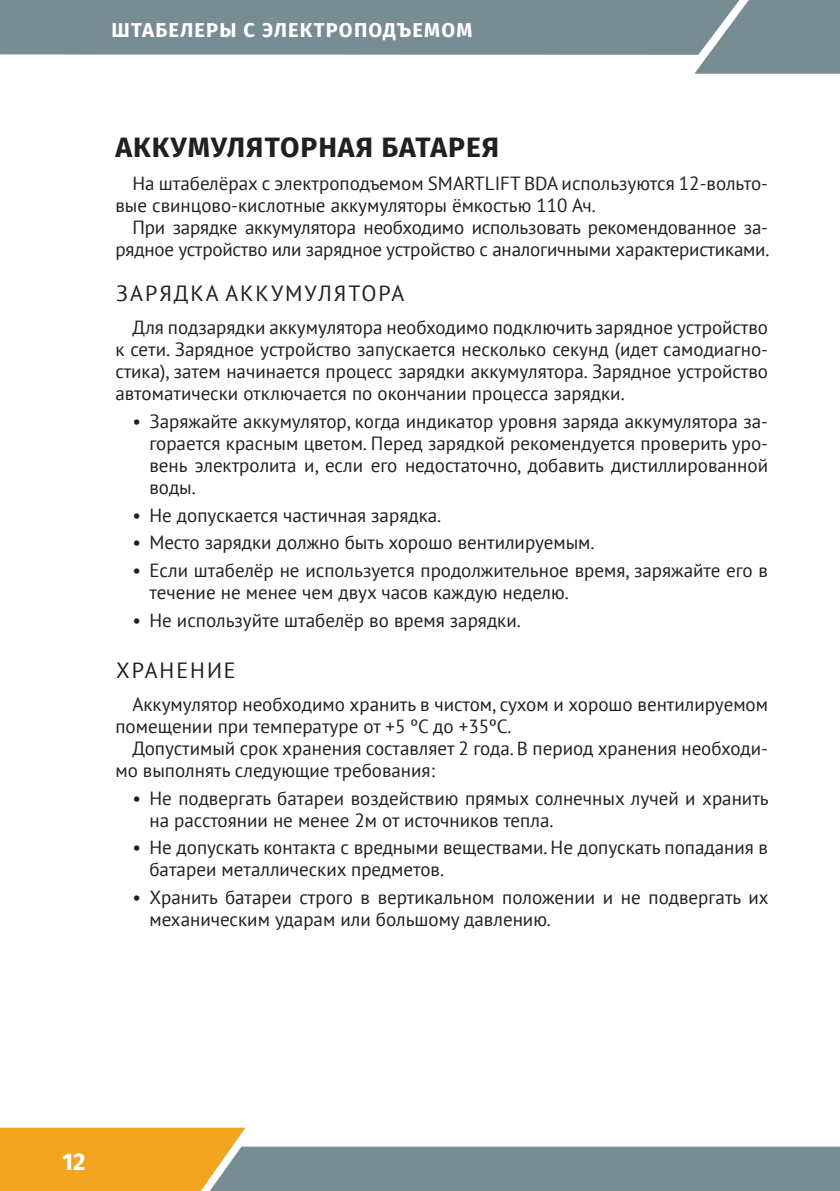
<style>
.page{position:relative;width:840px;height:1191px;background:#fff}
.page>*{position:absolute;margin:0;border:0;box-sizing:border-box;transform-origin:0 0}
.t1{font:700 28px "Fira Sans OT";letter-spacing:.035em;color:#231f20}
.t2{font:700 24px "Fira Sans OT";color:#fff}
.t3{font:22px "PT Sans";letter-spacing:.09em;color:#231f20}
.t4{font:700 20px "Fira Sans OT";letter-spacing:.06em;color:#fff}
.t5{font:19px/22px "PT Sans";color:#231f20}
</style>
<div class="page">
<div style="left:694px;top:0;width:145px;height:74px;background:#788c94"></div>
<svg style="left:0;top:1127px;width:839px;height:64px"></svg>
<div style="left:0;top:0;width:739px;height:55px;background:#788c94"></div>
<p class="t4" style="left:111px;top:16px;width:362px">ШТАБЕЛЕРЫ С ЭЛЕКТРОПОДЪЕМОМ</p>
<h1 class="t1" style="left:115px;top:127px;width:385px">АККУМУЛЯТОРНАЯ БАТАРЕЯ</h1>
<p class="t5" style="left:115px;top:172px;width:653px;text-indent:17px">На штабелёрах с электроподъемом SMARTLIFT BDA используются 12-вольто&shy;вые свинцово-кислотные аккумуляторы ёмкостью 110 Ач.</p>
<p class="t5" style="left:115px;top:216px;width:655px;text-align:right">При зарядке аккумулятора необходимо использовать рекомендованное за&shy;рядное устройство или зарядное устройство с аналогичными характеристиками.</p>
<p class="t3" style="left:116px;top:279px;width:289px">ЗАРЯДКА АККУМУЛЯТОРА</p>
<p class="t5" style="left:115px;top:316px;width:653px;text-align:justify;text-indent:17px">Для подзарядки аккумулятора необходимо подключить зарядное устройство к сети. Зарядное устройство запускается несколько секунд (идет самодиагно&shy;стика), затем начинается процесс зарядки аккумулятора. Зарядное устройство автоматически отключается по окончании процесса зарядки.</p>
<p class="t5" style="left:149px;top:410px;width:619px;text-align:justify;text-indent:-17px">• Заряжайте аккумулятор, когда индикатор уровня заряда аккумулятора за&shy;горается красным цветом. Перед зарядкой рекомендуется проверить уро&shy;вень электролита и, если его недостаточно, добавить дистиллированной воды.</p>
<p class="t5" style="left:132px;top:503px;width:310px">• Не допускается частичная зарядка.</p>
<p class="t5" style="left:132px;top:531px;width:463px">• Место зарядки должно быть хорошо вентилируемым.</p>
<p class="t5" style="left:149px;top:559px;width:619px;text-indent:-17px">• Если штабелёр не используется продолжительное время, заряжайте его в течение не менее чем двух часов каждую неделю.</p>
<p class="t5" style="left:132px;top:609px;width:389px">• Не используйте штабелёр во время зарядки.</p>
<p class="t3" style="left:116px;top:655px;width:121px">ХРАНЕНИЕ</p>
<p class="t5" style="left:115px;top:693px;width:653px;text-indent:17px">Аккумулятор необходимо хранить в чистом, сухом и хорошо вентилируемом помещении при температуре от +5 ºC до +35ºC.</p>
<p class="t5" style="left:115px;top:737px;width:653px;text-indent:17px">Допустимый срок хранения составляет 2 года. В период хранения необходи&shy;мо выполнять следующие требования:</p>
<p class="t5" style="left:149px;top:786px;width:620px;text-indent:-17px">• Не подвергать батареи воздействию прямых солнечных лучей и хранить на расстоянии не менее 2м от источников тепла.</p>
<p class="t5" style="left:149px;top:836px;width:619px;text-indent:-17px">• Не допускать контакта с вредными веществами. Не допускать попадания в батареи металлических предметов.</p>
<p class="t5" style="left:149px;top:886px;width:620px;text-indent:-17px">• Хранить батареи строго в вертикальном положении и не подвергать их механическим ударам или большому давлению.</p>
<p class="t2" style="left:62px;top:1144px;width:25px">12</p>
</div>
